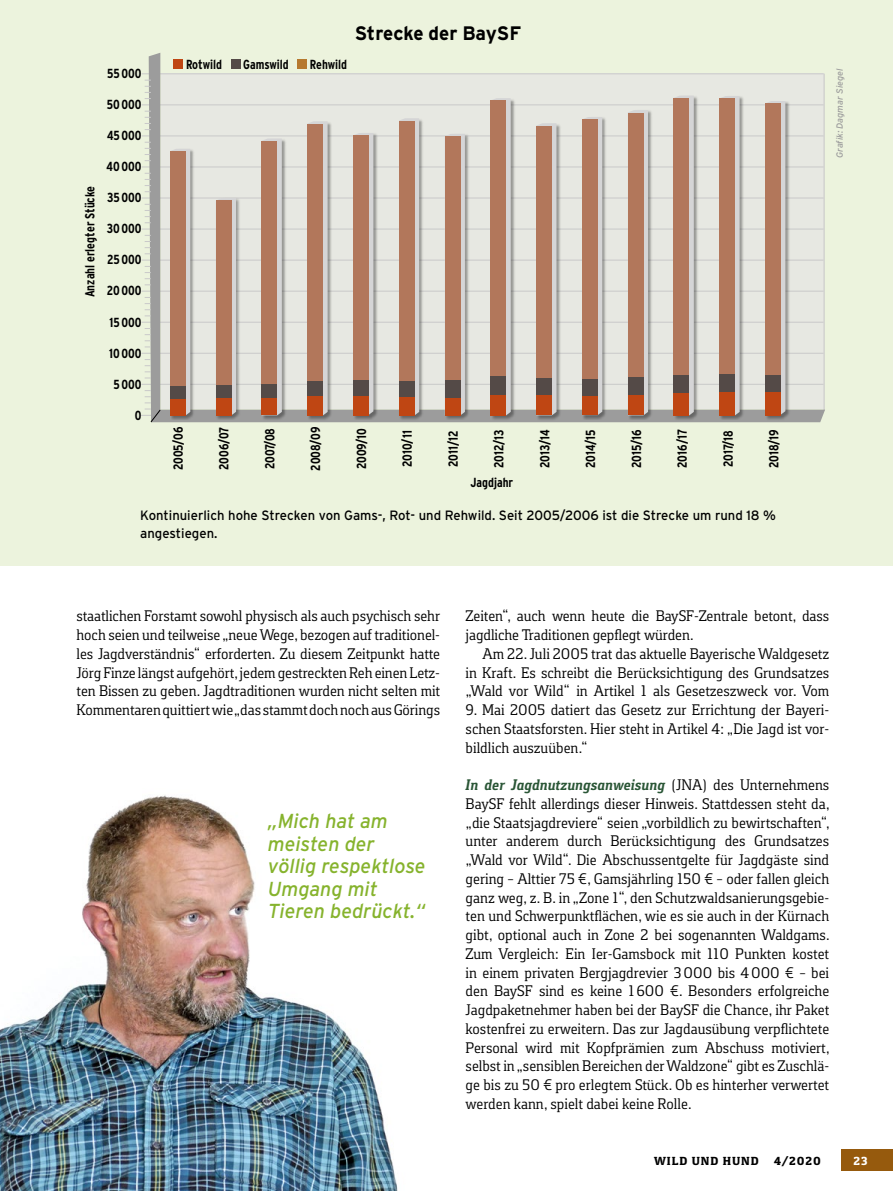
<style>
.page{position:relative;width:893px;height:1191px;background:#fff}
.page>*{position:absolute;margin:0;border:0;box-sizing:border-box;transform-origin:0 0}
.Artikel__Zitat{font:italic 20.25px/22.5px "Parey Interstate";color:#86b32d}
.Meldung__Headline{font:700 19.5px "Parey Interstate";color:#000}
.Artikel__Text_ohne_E{font:15.75px/18.8px "Foral Pro";letter-spacing:-.005em;color:#000;text-align:justify}
.Artikel__Text_Einzug{font:15.75px/18.8px "Foral Pro";color:#000;text-align:justify}
.Bildunterschrift_lin{font:13.5px/17.2px "Parey Interstate";color:#000}
.t1{font:700 condensed 13.2px "Parey Interstate";color:#000}
.t2{font:800 12px "Foral Pro";letter-spacing:.075em;color:#000}
.t3{font:800 12px "Foral Pro";color:#fff}
.Fotonachweis{font:italic 9px "Parey Interstate";color:#9c9c9c}
.s1{font-weight:700;font-style:italic;color:#2a5636}
</style>
<div class="page">
<div style="left:0;top:0;width:893px;height:565px;background:#ecf3dd"></div>
<hr style="left:141px;top:291px;width:683px;height:1px;background:#c9c9c9">
<hr style="left:141px;top:322px;width:683px;height:1px;background:#c9c9c9">
<hr style="left:141px;top:353px;width:683px;height:1px;background:#c9c9c9">
<hr style="left:141px;top:384px;width:683px;height:1px;background:#c9c9c9">
<hr style="left:141px;top:415px;width:676px;height:1px;background:#c9c9c9">
<hr style="left:142px;top:167px;width:681px;height:1px;background:#c9c9c9">
<hr style="left:142px;top:74px;width:681px;height:1px;background:#c9c9c9">
<hr style="left:142px;top:105px;width:681px;height:1px;background:#c9c9c9">
<hr style="left:142px;top:136px;width:681px;height:1px;background:#c9c9c9">
<hr style="left:141px;top:198px;width:683px;height:1px;background:#c9c9c9">
<hr style="left:141px;top:229px;width:683px;height:1px;background:#c9c9c9">
<hr style="left:141px;top:260px;width:683px;height:1px;background:#c9c9c9">
<svg style="left:145px;top:53px;width:680px;height:369px"></svg>
<div style="left:170px;top:399px;width:16px;height:16px;background:#bf4613"></div>
<div style="left:170px;top:386px;width:16px;height:13px;background:#544a47"></div>
<div style="left:170px;top:151px;width:16px;height:235px;background:#b2775b"></div>
<img style="left:0;top:795px;width:398px;height:396px">
<div style="left:842px;top:1149px;width:51px;height:21px;background:#965a0d"></div>
<p class="t1" style="left:82px;top:297px;width:113px;rotate:-90deg">Anzahl erlegter Stücke</p>
<p class="t1" style="left:107px;top:66px;width:36px">55 000</p>
<p class="t1" style="left:107px;top:97px;width:36px">50 000</p>
<p class="t1" style="left:107px;top:128px;width:36px">45 000</p>
<p class="t1" style="left:107px;top:159px;width:37px">40 000</p>
<p class="t1" style="left:107px;top:190px;width:36px">35 000</p>
<p class="t1" style="left:107px;top:221px;width:36px">30 000</p>
<p class="t1" style="left:107px;top:252px;width:36px">25 000</p>
<p class="t1" style="left:107px;top:283px;width:36px">20 000</p>
<p class="t1" style="left:109px;top:314px;width:34px">15 000</p>
<p class="t1" style="left:109px;top:346px;width:34px">10 000</p>
<p class="t1" style="left:113px;top:377px;width:30px">5 000</p>
<p class="t1" style="left:135px;top:408px;width:8px">0</p>
<p class="t1" style="left:186px;top:57px;width:38px">Rotwild</p>
<p class="t1" style="left:243px;top:57px;width:47px">Gamswild</p>
<p class="t1" style="left:310px;top:57px;width:39px">Rehwild</p>
<p class="Meldung__Headline" style="left:355px;top:22px;width:168px">Strecke der BaySF</p>
<p class="t1" style="left:171px;top:470px;width:45px;rotate:-90deg">2005/06</p>
<p class="t1" style="left:217px;top:470px;width:44px;rotate:-90deg">2006/07</p>
<p class="t1" style="left:262px;top:469px;width:43px;rotate:-90deg">2007/08</p>
<p class="t1" style="left:308px;top:470px;width:45px;rotate:-90deg">2008/09</p>
<p class="t1" style="left:354px;top:469px;width:43px;rotate:-90deg">2009/10</p>
<p class="t1" style="left:400px;top:467px;width:38px;rotate:-90deg">2010/11</p>
<p class="t1" style="left:446px;top:467px;width:38px;rotate:-90deg">2011/12</p>
<p class="t1" style="left:492px;top:468px;width:41px;rotate:-90deg">2012/13</p>
<p class="t1" style="left:537px;top:468px;width:40px;rotate:-90deg">2013/14</p>
<p class="t1" style="left:583px;top:468px;width:40px;rotate:-90deg">2014/15</p>
<p class="t1" style="left:629px;top:468px;width:40px;rotate:-90deg">2015/16</p>
<p class="t1" style="left:675px;top:468px;width:40px;rotate:-90deg">2016/17</p>
<p class="t1" style="left:721px;top:467px;width:38px;rotate:-90deg">2017/18</p>
<p class="t1" style="left:767px;top:468px;width:40px;rotate:-90deg">2018/19</p>
<p class="t1" style="left:470px;top:474px;width:44px">Jagdjahr</p>
<p class="Bildunterschrift_lin" style="left:140px;top:507px;width:637px">Kontinuierlich hohe Strecken von Gams-, Rot- und Rehwild. Seit 2005/2006 ist die Strecke um rund 18 % angestiegen.</p>
<p class="Fotonachweis" style="left:835px;top:158px;width:91px;rotate:-90deg">Grafik: Dagmar Siegel</p>
<p class="Artikel__Text_ohne_E" style="left:77px;top:606px;width:365px">staatlichen Forstamt sowohl physisch als auch psychisch sehr hoch seien und teilweise „neue Wege, bezogen auf traditionel&shy;les Jagdverständnis“ erforderten. Zu diesem Zeitpunkt hatte Jörg Finze längst aufgehört, jedem gestreckten Reh einen Letz&shy;ten Bissen zu geben. Jagdtraditionen wurden nicht selten mit Kommentaren quittiert wie „das stammt doch noch aus Görings</p>
<p class="Artikel__Text_ohne_E" style="left:466px;top:606px;width:365px">Zeiten“, auch wenn heute die BaySF-Zentrale betont, dass jagdliche Traditionen gepflegt würden.</p>
<p class="Artikel__Text_Einzug" style="left:466px;top:644px;width:365px;text-indent:17px">Am 22. Juli 2005 trat das aktuelle Bayerische Waldgesetz in Kraft. Es schreibt die Berücksichtigung des Grundsatzes „Wald vor Wild“ in Artikel 1 als Gesetzeszweck vor. Vom</p>
<p class="Artikel__Text_Einzug" style="left:466px;top:700px;width:365px">9. Mai 2005 datiert das Gesetz zur Errichtung der Bayeri&shy;schen Staatsforsten. Hier steht in Artikel 4: „Die Jagd ist vor&shy;bildlich auszuüben.“</p>
<p class="Artikel__Text_ohne_E" style="left:466px;top:775px;width:366px"><span class="s1">In der Jagdnutzungsanweisung</span> (JNA) des Unternehmens BaySF fehlt allerdings dieser Hinweis. Stattdessen steht da, „die Staatsjagdreviere“ seien „vorbildlich zu bewirtschaften“, unter anderem durch Berücksichtigung des Grundsatzes „Wald vor Wild“. Die Abschussentgelte für Jagdgäste sind gering – Alttier 75 €, Gamsjährling 150 € – oder fallen gleich ganz weg, z. B. in „Zone 1“, den Schutzwaldsanierungsgebie&shy;ten und Schwerpunktflächen, wie es sie auch in der Kürnach gibt, optional auch in Zone 2 bei sogenannten Waldgams.<br>Zum Vergleich: Ein Ier-Gamsbock mit 110 Punkten kostet in einem privaten Bergjagdrevier 3000 bis 4000 € – bei den BaySF sind es keine 1600 €. Besonders erfolgreiche Jagdpaketnehmer haben bei der BaySF die Chance, ihr Paket kostenfrei zu erweitern. Das zur Jagdausübung verpflichtete Personal wird mit Kopfprämien zum Abschuss motiviert, selbst in „sensiblen Bereichen der Waldzone“ gibt es Zuschlä&shy;ge bis zu 50 € pro erlegtem Stück. Ob es hinterher verwertet werden kann, spielt dabei keine Rolle.</p>
<p class="Artikel__Zitat" style="left:268px;top:809px;width:159px">„Mich hat am meisten der völlig respektlose<br>Umgang mit<br>Tieren bedrückt.“</p>
<p class="t2" style="left:654px;top:1153px;width:106px">WILD UND HUND</p>
<p class="t2" style="left:774px;top:1153px;width:49px">4/2020</p>
<p class="t3" style="left:853px;top:1153px;width:16px">23</p>
</div>
